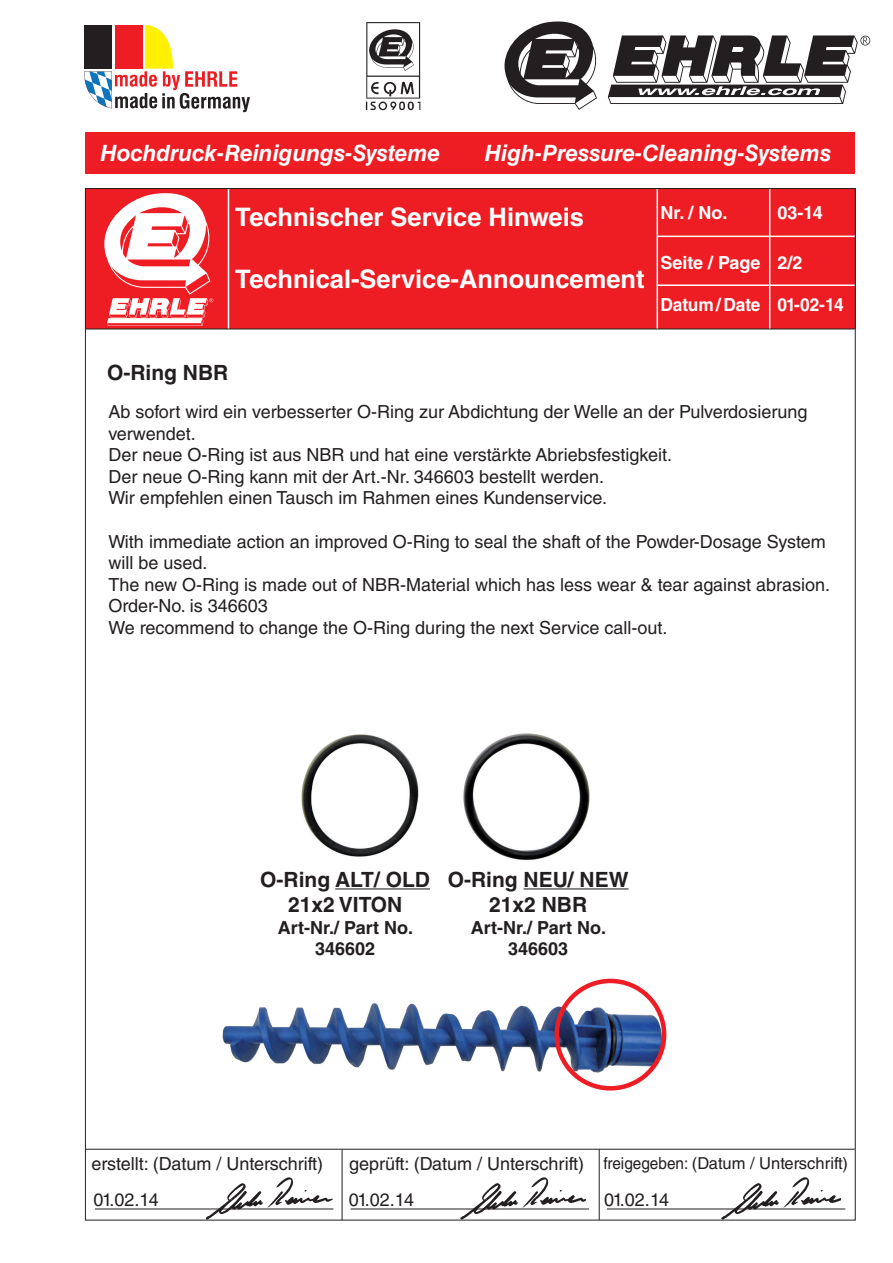
<style>
.page{position:relative;width:893px;height:1263px;background:#fff}
.page>*{position:absolute;margin:0;border:0;box-sizing:border-box;transform-origin:0 0}
.t1{font:700 25.5px "Helvetica LT Std";color:#fff}
.t2{font:italic 700 22.5px "Helvetica LT Std";color:#fff}
.t3{font:700 21px/25.2px "Helvetica LT Std";color:#231f20;text-align:center}
.t4{font:18px/21.6px "Helvetica LT Std";color:#231f20}
.t5{font:700 18px/21.6px "Helvetica LT Std";color:#231f20;text-align:center}
.t6{font:700 18px "Helvetica LT Std";color:#fff}
.t7{font:700 18px "Helvetica LT Std";color:#fff;scale:.96 1}
.t8{font:16.5px "Helvetica LT Std";color:#231f20;scale:.93 1}
.s1{font-size:18px}
</style>
<div class="page">
<div style="left:85px;top:133px;width:770px;height:41px;background:#ee1d23"></div>
<img style="left:365px;top:22px;width:56px;height:89px">
<svg style="left:504px;top:21px;width:366px;height:89px"></svg>
<div style="left:85px;top:189px;width:771px;height:140px;background:#ee1d23"></div>
<img style="left:207px;top:1177px;width:129px;height:44px">
<img style="left:457px;top:1177px;width:129px;height:44px">
<img style="left:717px;top:1177px;width:124px;height:44px">
<hr style="left:228px;top:188px;width:1px;height:142px;background:#fff">
<hr style="left:656px;top:188px;width:2px;height:142px;background:#fff">
<hr style="left:769px;top:188px;width:1px;height:142px;background:#fff">
<hr style="left:658px;top:236px;width:197px;height:1px;background:#fff">
<hr style="left:657px;top:284px;width:198px;height:2px;background:#fff">
<svg style="left:104px;top:193px;width:109px;height:133px"></svg>
<hr style="left:85px;top:329px;width:770px;height:1px;background:#231f20">
<hr style="left:85px;top:1149px;width:770px;height:1px;background:#231f20">
<hr style="left:342px;top:1149px;width:1px;height:71px;background:#231f20">
<hr style="left:599px;top:1149px;width:1px;height:71px;background:#231f20">
<hr style="left:95px;top:1208px;width:238px;height:1px;background:#231f20">
<hr style="left:351px;top:1208px;width:238px;height:1px;background:#231f20">
<hr style="left:607px;top:1208px;width:238px;height:1px;background:#231f20">
<svg style="left:84px;top:24px;width:166px;height:88px"></svg>
<img style="left:301px;top:733px;width:328px;height:157px">
<hr style="left:335px;top:888px;width:95px;height:1px;background:#231f20">
<hr style="left:524px;top:888px;width:105px;height:1px;background:#231f20">
<img style="left:222px;top:986px;width:445px;height:95px">
<div style="left:554px;top:979px;width:112px;height:111px;border:4px solid #ee1d23;border-radius:50%"></div>
<p class="t2" style="left:100px;top:140px;width:341px">Hochdruck-Reinigungs-Systeme</p>
<p class="t2" style="left:485px;top:140px;width:347px">High-Pressure-Cleaning-Systems</p>
<h1 class="t1" style="left:235px;top:202px;width:350px">Technischer Service Hinweis</h1>
<h1 class="t1" style="left:235px;top:263px;width:411px">Technical-Service-Announcement</h1>
<p class="t6" style="left:660px;top:202px;width:69px">Nr. / No.</p>
<p class="t6" style="left:660px;top:252px;width:102px">Seite / Page</p>
<p class="t7" style="left:660px;top:294px;width:106px">Datum/Date</p>
<p class="t6" style="left:777px;top:202px;width:47px">03-14</p>
<p class="t6" style="left:777px;top:252px;width:27px">2/2</p>
<p class="t7" style="left:777px;top:294px;width:71px">01-02-14</p>
<p class="t3" style="left:107px;top:359px;width:123px">O-Ring NBR</p>
<p class="t4" style="left:108px;top:401px;width:701px">Ab sofort wird ein verbesserter O-Ring zur Abdichtung der Welle an der Pulverdosierung verwendet.<br>Der neue O-Ring ist aus NBR und hat eine verstärkte Abriebsfestigkeit.<br>Der neue O-Ring kann mit der Art.-Nr. 346603 bestellt werden.<br>Wir empfehlen einen Tausch im Rahmen eines Kundenservice.</p>
<p class="t4" style="left:108px;top:530px;width:723px">With immediate action an improved O-Ring to seal the shaft of the Powder-Dosage System will be used.<br>The new O-Ring is made out of NBR-Material which has less wear &amp; tear against abrasion.<br>Order-No. is 346603<br>We recommend to change the O-Ring during the next Service call-out.</p>
<p class="t3" style="left:260px;top:866px;width:171px">O-Ring ALT/ OLD<br>21x2 VITON</p>
<p class="t5" style="left:278px;top:916px;width:137px">Art-Nr./ Part No.<br>346602</p>
<p class="t3" style="left:448px;top:866px;width:182px">O-Ring NEU/ NEW<br>21x2 NBR</p>
<p class="t5" style="left:471px;top:916px;width:137px">Art-Nr./ Part No.<br>346603</p>
<p class="t4" style="left:91px;top:1152px;width:233px">erstellt: (Datum / Unterschrift)</p>
<p class="t8" style="left:349px;top:1153px;width:538px"><span class="s1">geprüft: (Datum / Unterschrift)</span> freigegeben: (Datum / Unterschrift)</p>
<p class="t4" style="left:94px;top:1188px;width:67px">01.02.14</p>
<p class="t4" style="left:349px;top:1188px;width:67px">01.02.14</p>
<p class="t4" style="left:604px;top:1188px;width:67px">01.02.14</p>
</div>
